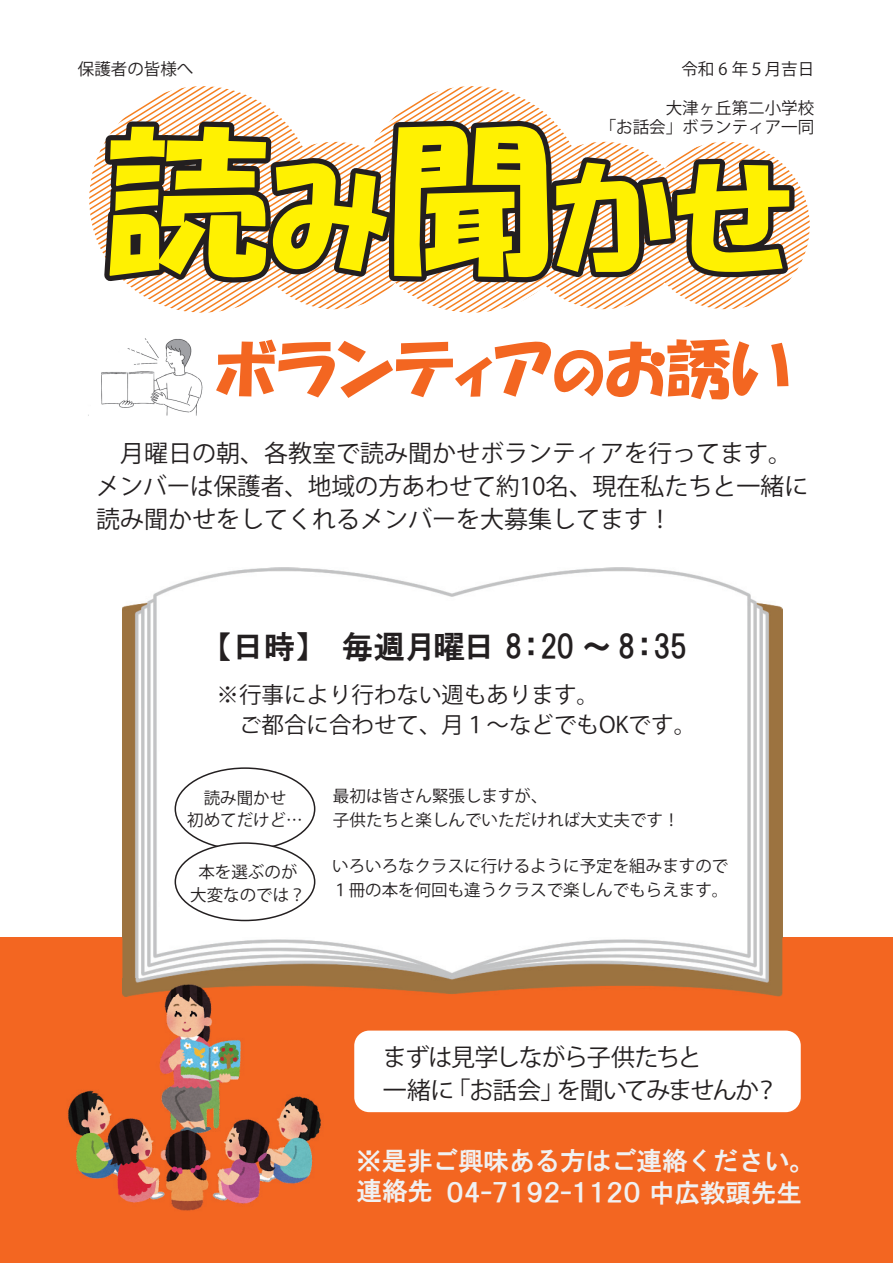
<style>
.page{position:relative;width:893px;height:1263px;background:#fff}
.page>*{position:absolute;margin:0;border:0;box-sizing:border-box;transform-origin:0 0}
.t1{font:125.1px "HGP Soei Kakupoptai";color:#fff101}
.t2{font:63.3px "HGP Soei Kakupoptai";color:#f36621}
.t3{font:31.5px "HGS Gothic E";letter-spacing:-.015em;color:#231f20}
.t4{font:25.5px "HGS Gothic E";color:#f0f1f2}
.t5{font:24px/33px "Koz Go Pr 6 N";color:#231f20}
.t6{font:24px/33px "Koz Go Pr 6 N";letter-spacing:-.045em;color:#231f20}
.t7{font:22.5px/30px "Koz Go Pr 6 N";color:#231f20}
.t8{font:16.5px/24px "Koz Go Pr 6 N";color:#231f20}
.s1{font-size:158.4px}
.s2{font-size:55.5px}
</style>
<div class="page">
<div style="left:0;top:937px;width:893px;height:326px;background:#f36621"></div>
<img style="left:88px;top:338px;width:115px;height:78px">
<svg style="left:95px;top:86px;width:715px;height:227px"></svg>
<div style="left:354px;top:1030px;width:447px;height:82px;background:#fff;border-radius:15px"></div>
<img style="left:122px;top:568px;width:660px;height:428px">
<img style="left:67px;top:996px;width:254px;height:215px">
<img style="left:122px;top:978px;width:203px;height:18px">
<div style="left:175px;top:768px;width:140px;height:82px;background:#fff;border-radius:50%"></div>
<div style="left:175px;top:843px;width:140px;height:77px;background:#fff;border-radius:50%"></div>
<div style="left:175px;top:842px;width:140px;height:79px;border:2px solid #231f20;border-radius:50%"></div>
<p class="t8" style="left:78px;top:57px;width:117px">保護者の皆様へ</p>
<p class="t8" style="left:681px;top:57px;width:134px">令和 6 年５月吉日</p>
<p class="t8" style="left:600px;top:98px;width:216px;line-height:19.5px;text-align:right">大津ヶ丘第二小学校<br>「お話会」ボランティア一同</p>
<h1 class="t1" style="left:107px;top:154px;width:687px"><span class="s1">読</span>み<span class="s1">聞</span>かせ</h1>
<h2 class="t2" style="left:214px;top:337px;width:577px">ボランティア<span class="s2">の</span>お誘い</h2>
<h3 class="t5" style="left:96px;top:437px;width:714px">　月曜日の朝、各教室で読み聞かせボランティアを行ってます。メンバーは保護者、地域の方あわせて約10名、現在私たちと一緒に読み聞かせをしてくれるメンバーを大募集してます！</h3>
<h3 class="t3" style="left:201px;top:631px;width:488px">【日時】毎週月曜日 8：20 ～ 8：35</h3>
<h3 class="t7" style="left:217px;top:680px;width:481px">※行事により行わない週もあります。<br>　ご都合に合わせて、月１～などでもOKです。</h3>
<p class="t8" style="left:187px;top:787px;width:117px;line-height:22.5px;text-align:center">読み聞かせ<br>初めてだけど…</p>
<p class="t8" style="left:190px;top:861px;width:117px;line-height:22.5px;text-align:center">本を選ぶのが大変なのでは？</p>
<p class="t8" style="left:333px;top:784px;width:348px">最初は皆さん緊張しますが、<br>子供たちと楽しんでいただければ大丈夫です！</p>
<p class="t8" style="left:332px;top:854px;width:398px">いろいろなクラスに行けるように予定を組みますので<br>１冊の本を何回も違うクラスで楽しんでもらえます。</p>
<h3 class="t6" style="left:383px;top:1041px;width:397px">まずは見学しながら子供たちと<br>一緒に「お話会」を聞いてみませんか？</h3>
<h3 class="t4" style="left:356px;top:1147px;width:461px">※是非ご興味ある方はご連絡ください。</h3>
<h3 class="t4" style="left:357px;top:1180px;width:447px">連絡先 04-7192-1120 中広教頭先生</h3>
</div>
